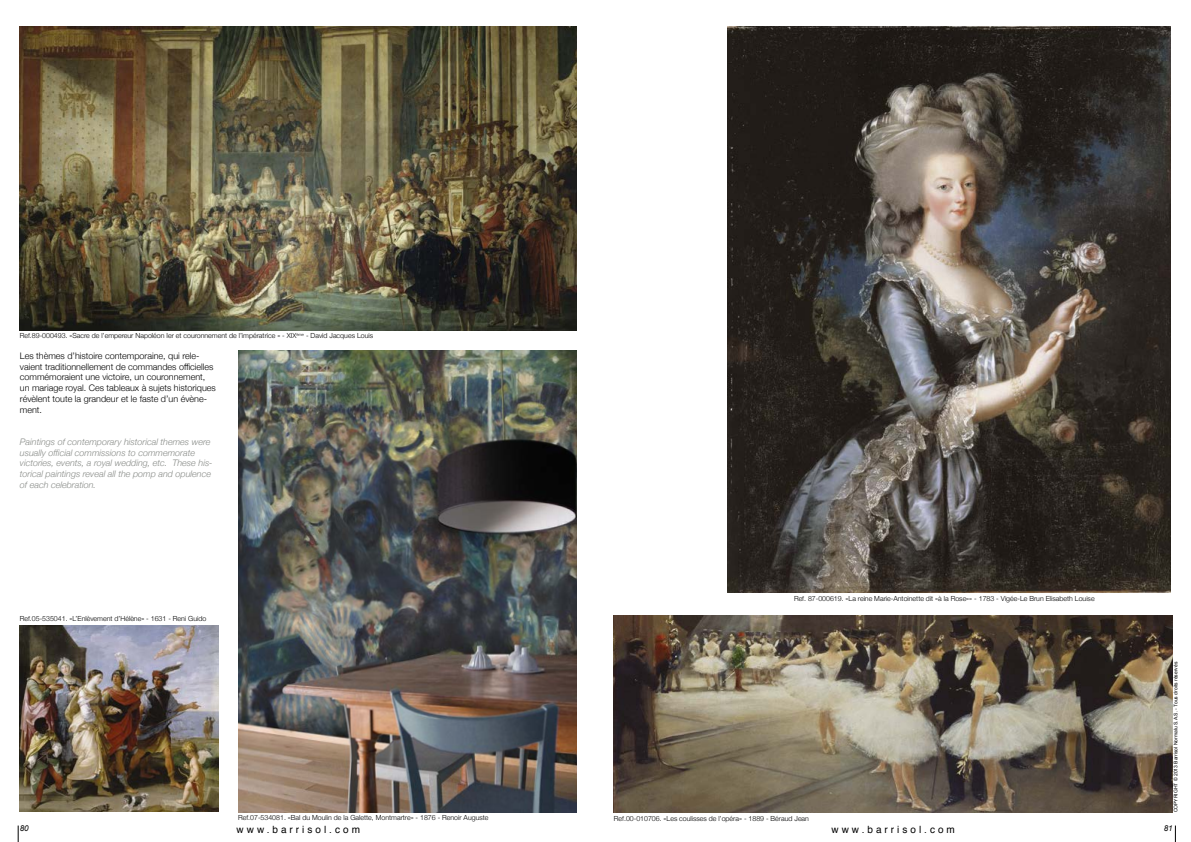
<style>
.page{position:relative;width:1191px;height:842px;background:#fff}
.page>*{position:absolute;margin:0;border:0;box-sizing:border-box;transform-origin:0 0}
.t1{font:10px "Helvetica";letter-spacing:.3em;color:#000}
.t2{font:300 9px/10.8px "Helvetica Neue";color:#000}
.t3{font:italic 300 9px/10.8px "Helvetica Neue";color:#898c88}
.t4{font:italic 8px "Arial";color:#000}
.t5{font:300 7px "Helvetica Neue";color:#000}
.t6{font:5px "Arial";color:#000}
</style>
<div class="page">
<img style="left:20px;top:26px;width:556px;height:304px">
<img style="left:238px;top:350px;width:338px;height:462px">
<img style="left:20px;top:625px;width:198px;height:186px">
<img style="left:727px;top:26px;width:443px;height:566px">
<img style="left:614px;top:615px;width:558px;height:197px">
<svg style="left:1175px;top:825px;width:1px;height:17px"></svg>
<svg style="left:18px;top:825px;width:1px;height:17px"></svg>
<p class="t5" style="left:20px;top:330px;width:355px">Ref.89-000493. «Sacre de l’empereur Napoléon Ier et couronnement de l’impératrice « - XIX<sup>ème</sup> - David Jacques Louis</p>
<p class="t2" style="left:20px;top:350px;width:198px">Les thèmes d’histoire contemporaine, qui rele&shy;vaient traditionnellement de commandes officielles commémoraient une victoire, un couronnement, un mariage royal. Ces tableaux à sujets historiques révèlent toute la grandeur et le faste d’un évène&shy;ment.</p>
<p class="t3" style="left:20px;top:436px;width:194px">Paintings of contemporary historical themes were usually official commissions to commemorate victories, events, a royal wedding, etc. These his&shy;torical paintings reveal all the pomp and opulence of each celebration.</p>
<p class="t5" style="left:20px;top:613px;width:188px">Ref.05-535041. «L’Enlèvement d’Hélène» - 1631 - Reni Guido</p>
<p class="t5" style="left:794px;top:592px;width:302px">Ref. 87-000619. «La reine Marie-Antoinette dit «à la Rose»» - 1783 - Vigée-Le Brun Elisabeth Louise</p>
<p class="t5" style="left:238px;top:812px;width:252px">Ref.07-534081. «Bal du Moulin de la Galette, Montmartre» - 1876 - Renoir Auguste</p>
<p class="t5" style="left:614px;top:812px;width:197px">Ref.00-010706. «Les coulisses de l’opéra» - 1889 - Béraud Jean</p>
<p class="t6" style="left:1172px;top:812px;width:152px;rotate:-90deg">COPYRIGHT © 2013 Barrisol Normalu S.A.S. - Tous droits réservés</p>
<p class="t4" style="left:20px;top:823px;width:10px">80</p>
<h1 class="t1" style="left:237px;top:822px;width:125px">www.barrisol.com</h1>
<h1 class="t1" style="left:831px;top:822px;width:125px">www.barrisol.com</h1>
<p class="t4" style="left:1163px;top:823px;width:10px">81</p>
</div>
